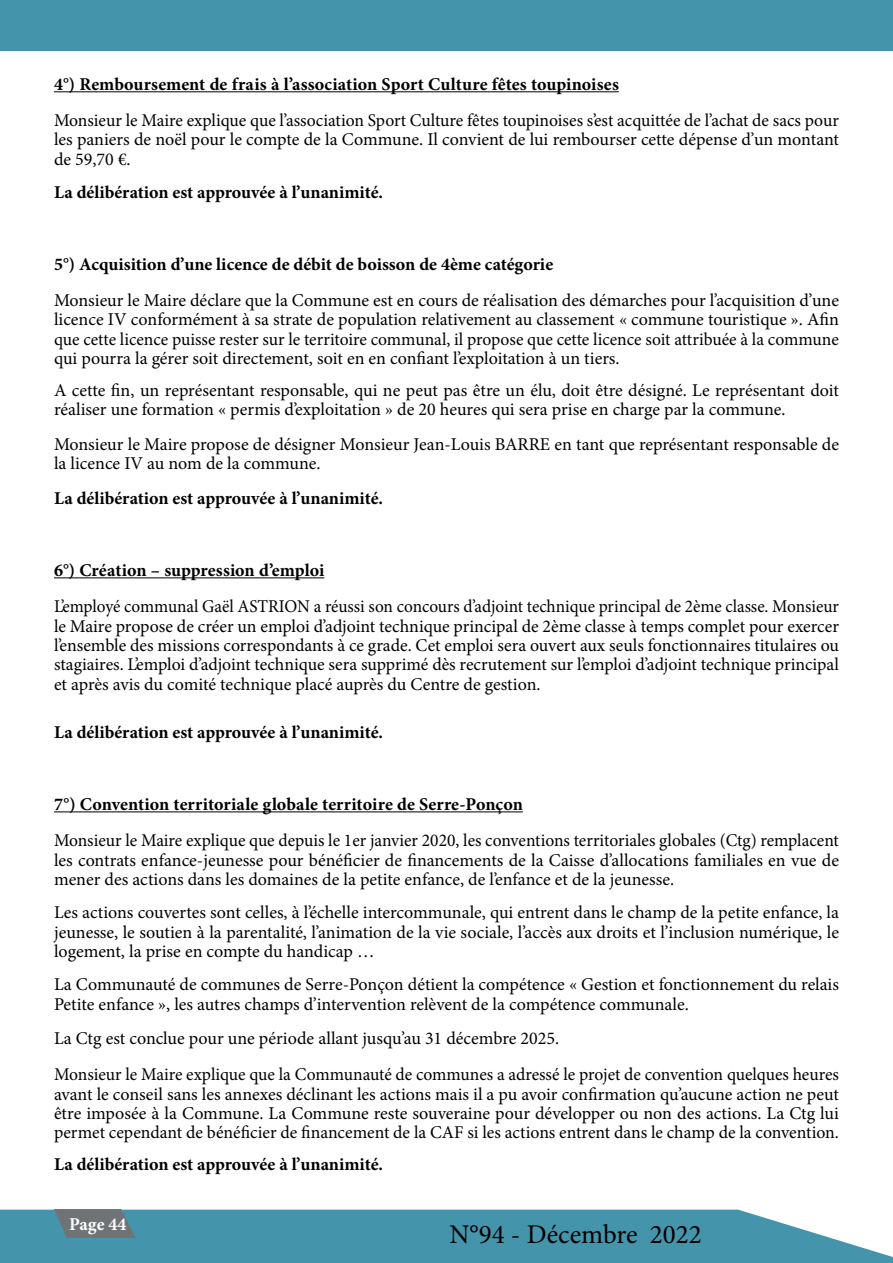
<style>
.page{position:relative;width:893px;height:1263px;background:#fff}
.page>*{position:absolute;margin:0;border:0;box-sizing:border-box;transform-origin:0 0}
.t1{font:27px "Minion Pro";color:#000}
.t2{font:18px/19.4px "Minion Pro";color:#000;text-align:justify}
.t3{font:18px/19.4px "Minion Pro";color:#000;text-align:justify;scale:.96 1}
.t4{font:700 18px "Minion Pro";color:#000}
.t5{font:700 18px "Minion Pro";color:#fff}
</style>
<div class="page">
<hr style="left:54px;top:91px;width:565px;height:1px;background:#000">
<hr style="left:54px;top:577px;width:270px;height:1px;background:#000">
<hr style="left:54px;top:811px;width:469px;height:1px;background:#000">
<svg style="left:0;top:1209px;width:893px;height:54px;background:#559db2"></svg>
<div style="left:0;top:0;width:892px;height:50px;background:#4494ab"></div>
<svg style="left:54px;top:1209px;width:82px;height:29px;background:#69797e"></svg>
<p class="t4" style="left:54px;top:72px;width:566px">4°) Remboursement de frais à l’association Sport Culture fêtes toupinoises</p>
<p class="t2" style="left:54px;top:111px;width:787px">Monsieur le Maire explique que l’association Sport Culture fêtes toupinoises s’est acquittée de l’achat de sacs pour les paniers de noël pour le compte de la Commune. Il convient de lui rembourser cette dépense d’un montant de 59,70 €.</p>
<p class="t4" style="left:54px;top:180px;width:331px">La délibération est approuvée à l’unanimité.</p>
<p class="t4" style="left:54px;top:252px;width:501px">5°) Acquisition d’une licence de débit de boisson de 4ème catégorie</p>
<p class="t2" style="left:54px;top:291px;width:786px">Monsieur le Maire déclare que la Commune est en cours de réalisation des démarches pour l’acquisition d’une licence IV conformément à sa strate de population relativement au classement « commune touristique ». Afin que cette licence puisse rester sur le territoire communal, il propose que cette licence soit attribuée à la commune qui pourra la gérer soit directement, soit en en confiant l’exploitation à un tiers.</p>
<p class="t2" style="left:54px;top:381px;width:786px">A cette fin, un représentant responsable, qui ne peut pas être un élu, doit être désigné. Le représentant doit réaliser une formation « permis d’exploitation » de 20 heures qui sera prise en charge par la commune.</p>
<p class="t2" style="left:54px;top:435px;width:786px">Monsieur le Maire propose de désigner Monsieur Jean-Louis BARRE en tant que représentant responsable de la licence IV au nom de la commune.</p>
<p class="t4" style="left:54px;top:486px;width:331px">La délibération est approuvée à l’unanimité.</p>
<p class="t4" style="left:54px;top:558px;width:272px">6°) Création – suppression d’emploi</p>
<p class="t3" style="left:54px;top:597px;width:819px">L’employé communal Gaël ASTRION a réussi son concours d’adjoint technique principal de 2ème classe. Monsieur le Maire propose de créer un emploi d’adjoint technique principal de 2ème classe à temps complet pour exercer l’ensemble des missions correspondants à ce grade. Cet emploi sera ouvert aux seuls fonctionnaires titulaires ou stagiaires. L’emploi d’adjoint technique sera supprimé dès recrutement sur l’emploi d’adjoint technique principal et après avis du comité technique placé auprès du Centre de gestion.</p>
<p class="t4" style="left:54px;top:720px;width:331px">La délibération est approuvée à l’unanimité.</p>
<p class="t4" style="left:54px;top:792px;width:470px">7°) Convention territoriale globale territoire de Serre-Ponçon</p>
<p class="t2" style="left:54px;top:831px;width:786px">Monsieur le Maire explique que depuis le 1er janvier 2020, les conventions territoriales globales (Ctg) remplacent les contrats enfance-jeunesse pour bénéficier de financements de la Caisse d’allocations familiales en vue de mener des actions dans les domaines de la petite enfance, de l’enfance et de la jeunesse.</p>
<p class="t2" style="left:54px;top:903px;width:787px">Les actions couvertes sont celles, à l’échelle intercommunale, qui entrent dans le champ de la petite enfance, la jeunesse, le soutien à la parentalité, l’animation de la vie sociale, l’accès aux droits et l’inclusion numérique, le logement, la prise en compte du handicap …</p>
<p class="t2" style="left:54px;top:975px;width:786px">La Communauté de communes de Serre-Ponçon détient la compétence « Gestion et fonctionnement du relais<br>Petite enfance », les autres champs d’intervention relèvent de la compétence communale.</p>
<p class="t2" style="left:54px;top:1020px;width:786px;line-height:36px">La Ctg est conclue pour une période allant jusqu’au 31 décembre 2025.<br>Monsieur le Maire explique que la Communauté de communes a adressé le projet de convention quelques heures</p>
<p class="t2" style="left:54px;top:1084px;width:786px">avant le conseil sans les annexes déclinant les actions mais il a pu avoir confirmation qu’aucune action ne peut être imposée à la Commune. La Commune reste souveraine pour développer ou non des actions. La Ctg lui permet cependant de bénéficier de financement de la CAF si les actions entrent dans le champ de la convention.</p>
<p class="t4" style="left:54px;top:1152px;width:331px">La délibération est approuvée à l’unanimité.</p>
<p class="t5" style="left:69px;top:1211px;width:59px">Page 44</p>
<h1 class="t1" style="left:450px;top:1216px;width:254px">N°94 - Décembre 2022</h1>
</div>
